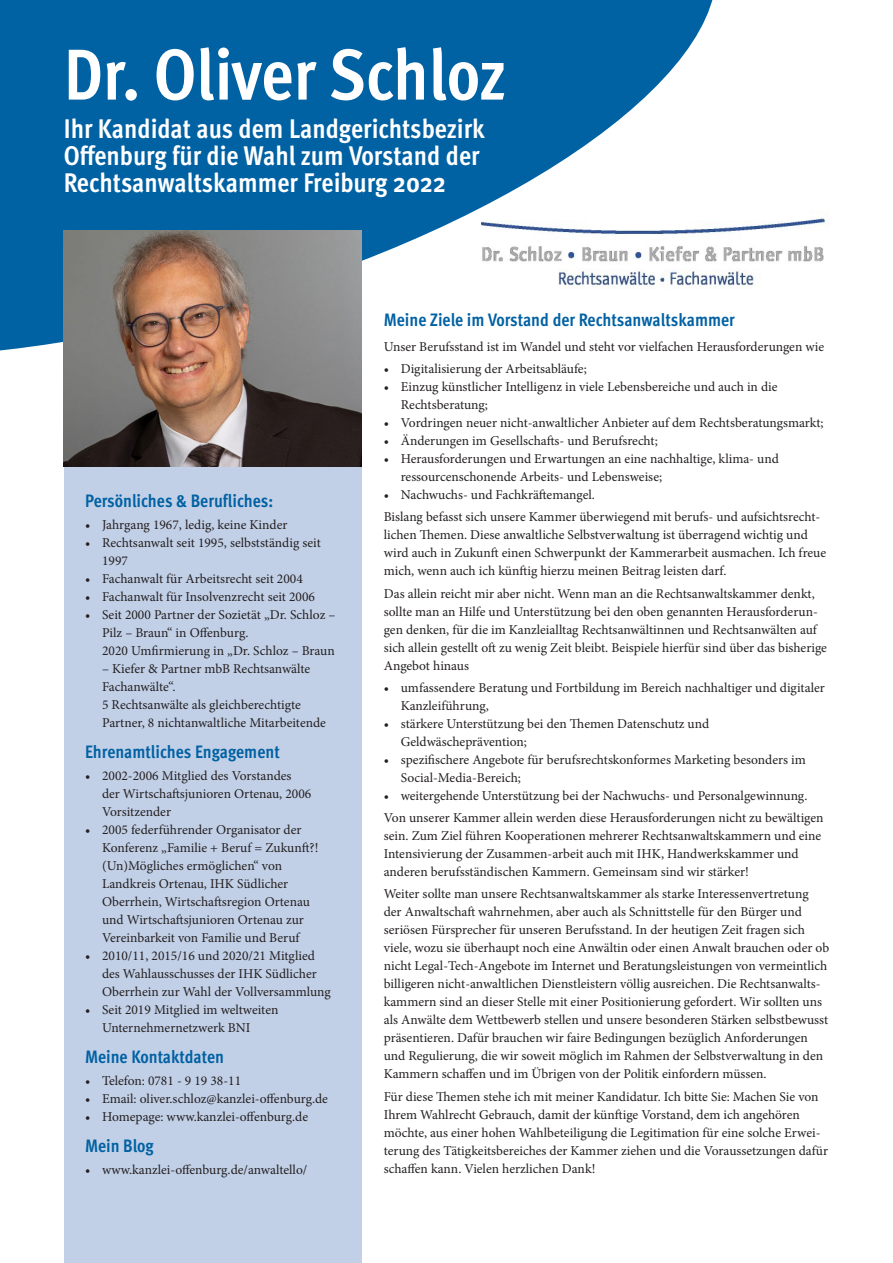
<style>
.page{position:relative;width:893px;height:1263px;background:#fff}
.page>*{position:absolute;margin:0;border:0;box-sizing:border-box;transform-origin:0 0}
.Headline{font:700 condensed 72px "Meta OT";letter-spacing:-.005em;color:#fff}
.Headline-2{font:700 condensed 27px/27px "Meta OT";color:#fff}
.BioHead{font:700 condensed 18px "Meta OT";color:#0061a3}
.Absatzformat_1{font:13.5px/18px "Minion Pro";color:#231f20}
.Abs1_1{font:13.5px/18px "Minion Pro";color:#231f20}
</style>
<div class="page">
<img style="left:745px;top:212px;width:84px;height:76px">
<div style="left:64px;top:466px;width:297px;height:797px;background:#c2d0e7"></div>
<svg style="left:0;top:0;width:745px;height:391px;fill:#0061a3"></svg>
<img style="left:64px;top:231px;width:297px;height:236px">
<p class="Headline" style="left:64px;top:29px;width:444px">Dr. Oliver Schloz</p>
<p class="Headline-2" style="left:64px;top:115px;width:423px">Ihr Kandidat aus dem Landgerichtsbezirk<br>Offenburg für die Wahl zum Vorstand der<br>Rechtsanwaltskammer Freiburg 2022</p>
<p class="BioHead" style="left:85px;top:489px;width:190px">Persönliches &amp; Berufliches:</p>
<p class="Absatzformat_1" style="left:85px;top:516px;width:204px">• Jahrgang 1967, ledig, keine Kinder</p>
<p class="Absatzformat_1" style="left:102px;top:534px;width:220px;text-indent:-17px">• Rechtsanwalt seit 1995, selbstständig seit<br>1997</p>
<p class="Absatzformat_1" style="left:85px;top:570px;width:219px">• Fachanwalt für Arbeitsrecht seit 2004</p>
<p class="Absatzformat_1" style="left:85px;top:588px;width:232px">• Fachanwalt für Insolvenzrecht seit 2006</p>
<p class="Absatzformat_1" style="left:102px;top:606px;width:235px;text-indent:-17px">• Seit 2000 Partner der Sozietät „Dr. Schloz –<br>Pilz – Braun“ in Offenburg.<br>2020 Umfirmierung in „Dr. Schloz – Braun</p>
<p class="Absatzformat_1" style="left:102px;top:660px;width:225px">– Kiefer &amp; Partner mbB Rechtsanwälte Fachanwälte“.<br>5 Rechtsanwälte als gleichberechtigte Partner, 8 nichtanwaltliche Mitarbeitende</p>
<p class="BioHead" style="left:85px;top:740px;width:196px">Ehrenamtliches Engagement</p>
<p class="Absatzformat_1" style="left:102px;top:767px;width:211px;text-indent:-17px">• 2002-2006 Mitglied des Vorstandes der Wirtschaftsjunioren Ortenau, 2006<br>Vorsitzender</p>
<p class="Absatzformat_1" style="left:102px;top:821px;width:218px;text-indent:-17px">• 2005 federführender Organisator der Konferenz „Familie + Beruf = Zukunft?! (Un)Mögliches ermöglichen“ von Landkreis Ortenau, IHK Südlicher Oberrhein, Wirtschaftsregion Ortenau und Wirtschaftsjunioren Ortenau zur Vereinbarkeit von Familie und Beruf</p>
<p class="Absatzformat_1" style="left:102px;top:947px;width:230px;text-indent:-17px">• 2010/11, 2015/16 und 2020/21 Mitglied des Wahlausschusses der IHK Südlicher<br>Oberrhein zur Wahl der Vollversammlung</p>
<p class="Absatzformat_1" style="left:102px;top:1001px;width:178px;text-indent:-17px">• Seit 2019 Mitglied im weltweiten<br>Unternehmernetzwerk BNI</p>
<p class="BioHead" style="left:85px;top:1045px;width:141px">Meine Kontaktdaten</p>
<p class="Absatzformat_1" style="left:85px;top:1072px;width:158px">• Telefon: 0781 - 9 19 38-11</p>
<p class="Absatzformat_1" style="left:85px;top:1090px;width:244px">• Email: oliver.schloz@kanzlei-offenburg.de</p>
<p class="Absatzformat_1" style="left:85px;top:1108px;width:225px">• Homepage: www.kanzlei-offenburg.de</p>
<p class="BioHead" style="left:85px;top:1134px;width:70px">Mein Blog</p>
<p class="Absatzformat_1" style="left:85px;top:1161px;width:224px">• www.kanzlei-offenburg.de/anwaltello/</p>
<p class="BioHead" style="left:384px;top:308px;width:353px">Meine Ziele im Vorstand der Rechtsanwaltskammer</p>
<p class="Absatzformat_1" style="left:384px;top:338px;width:442px">Unser Berufsstand ist im Wandel und steht vor vielfachen Herausforderungen wie</p>
<p class="Absatzformat_1" style="left:384px;top:360px;width:204px">• Digitalisierung der Arbeitsabläufe;</p>
<p class="Absatzformat_1" style="left:401px;top:378px;width:378px;text-indent:-17px">• Einzug künstlicher Intelligenz in viele Lebensbereiche und auch in die<br>Rechtsberatung;</p>
<p class="Absatzformat_1" style="left:384px;top:414px;width:441px">• Vordringen neuer nicht-anwaltlicher Anbieter auf dem Rechtsberatungsmarkt;</p>
<p class="Absatzformat_1" style="left:384px;top:432px;width:275px">• Änderungen im Gesellschafts- und Berufsrecht;</p>
<p class="Absatzformat_1" style="left:401px;top:450px;width:379px;text-indent:-17px">• Herausforderungen und Erwartungen an eine nachhaltige, klima- und ressourcenschonende Arbeits- und Lebensweise;</p>
<p class="Absatzformat_1" style="left:384px;top:486px;width:212px">• Nachwuchs- und Fachkräftemangel.</p>
<p class="Abs1_1" style="left:384px;top:508px;width:444px">Bislang befasst sich unsere Kammer überwiegend mit berufs- und aufsichtsrecht&shy;lichen Themen. Diese anwaltliche Selbstverwaltung ist überragend wichtig und wird auch in Zukunft einen Schwerpunkt der Kammerarbeit ausmachen. Ich freue mich, wenn auch ich künftig hierzu meinen Beitrag leisten darf.</p>
<p class="Absatzformat_1" style="left:384px;top:584px;width:445px">Das allein reicht mir aber nicht. Wenn man an die Rechtsanwaltskammer denkt, sollte man an Hilfe und Unterstützung bei den oben genannten Herausforderun&shy;gen denken, für die im Kanzleialltag Rechtsanwältinnen und Rechtsanwälten auf sich allein gestellt oft zu wenig Zeit bleibt. Beispiele hierfür sind über das bisherige Angebot hinaus</p>
<p class="Absatzformat_1" style="left:401px;top:679px;width:426px;text-indent:-17px">• umfassendere Beratung und Fortbildung im Bereich nachhaltiger und digitaler<br>Kanzleiführung,</p>
<p class="Absatzformat_1" style="left:401px;top:715px;width:310px;text-indent:-17px">• stärkere Unterstützung bei den Themen Datenschutz und<br>Geldwäscheprävention;</p>
<p class="Absatzformat_1" style="left:401px;top:751px;width:406px;text-indent:-17px">• spezifischere Angebote für berufsrechtskonformes Marketing besonders im<br>Social-Media-Bereich;</p>
<p class="Absatzformat_1" style="left:384px;top:787px;width:425px">• weitergehende Unterstützung bei der Nachwuchs- und Personalgewinnung.</p>
<p class="Abs1_1" style="left:384px;top:809px;width:441px">Von unserer Kammer allein werden diese Herausforderungen nicht zu bewältigen sein. Zum Ziel führen Kooperationen mehrerer Rechtsanwaltskammern und eine Intensivierung der Zusammen-arbeit auch mit IHK, Handwerkskammer und anderen berufsständischen Kammern. Gemeinsam sind wir stärker!</p>
<p class="Absatzformat_1" style="left:384px;top:885px;width:447px">Weiter sollte man unsere Rechtsanwaltskammer als starke Interessenvertretung der Anwaltschaft wahrnehmen, aber auch als Schnittstelle für den Bürger und seriösen Fürsprecher für unseren Berufsstand. In der heutigen Zeit fragen sich viele, wozu sie überhaupt noch eine Anwältin oder einen Anwalt brauchen oder ob nicht Legal-Tech-Angebote im Internet und Beratungsleistungen von vermeintlich billigeren nicht-anwaltlichen Dienstleistern völlig ausreichen. Die Rechtsanwalts&shy;kammern sind an dieser Stelle mit einer Positionierung gefordert. Wir sollten uns als Anwälte dem Wettbewerb stellen und unsere besonderen Stärken selbstbewusst präsentieren. Dafür brauchen wir faire Bedingungen bezüglich Anforderungen und Regulierung, die wir soweit möglich im Rahmen der Selbstverwaltung in den Kammern schaffen und im Übrigen von der Politik einfordern müssen.</p>
<p class="Absatzformat_1" style="left:384px;top:1087px;width:446px">Für diese Themen stehe ich mit meiner Kandidatur. Ich bitte Sie: Machen Sie von Ihrem Wahlrecht Gebrauch, damit der künftige Vorstand, dem ich angehören möchte, aus einer hohen Wahlbeteiligung die Legitimation für eine solche Erwei&shy;terung des Tätigkeitsbereiches der Kammer ziehen und die Voraussetzungen dafür schaffen kann. Vielen herzlichen Dank!</p>
</div>
